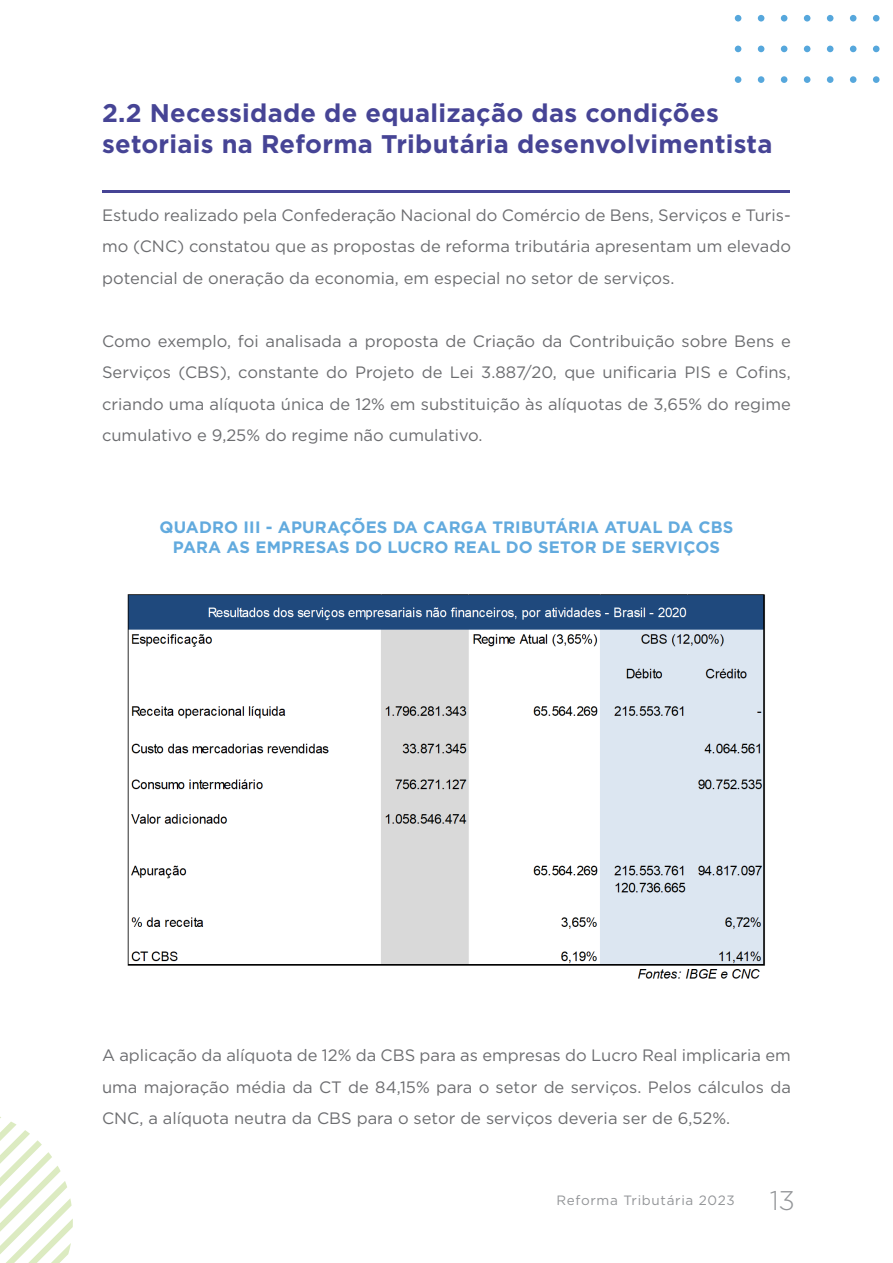
<style>
.page{position:relative;width:893px;height:1263px;background:#fff}
.page>*{position:absolute;margin:0;border:0;box-sizing:border-box;transform-origin:0 0}
.t1{font:300 27px "Gotham";color:#939598}
.t2{font:700 25.5px "Gotham";letter-spacing:.01em;color:#464495}
.Texto_P{font:16.5px/31.5px "Gotham";color:#6c6d70;text-align:justify}
.t3{font:700 16.5px/19.8px "Gotham";letter-spacing:.01em;color:#62aade;text-align:center}
.t4{font:13.5px "Gotham";letter-spacing:.05em;color:#939598}
</style>
<div class="page">
<img style="left:127px;top:594px;width:638px;height:385px">
<hr style="left:102px;top:190px;width:687px;height:3px;background:#464495">
<svg style="left:0;top:1117px;width:73px;height:146px"></svg>
<div style="left:781px;top:15px;width:6px;height:7px;background:#56a7dc;border-radius:50%"></div>
<div style="left:804px;top:15px;width:6px;height:7px;background:#56a7dc;border-radius:50%"></div>
<div style="left:827px;top:15px;width:6px;height:7px;background:#56a7dc;border-radius:50%"></div>
<div style="left:850px;top:15px;width:6px;height:7px;background:#56a7dc;border-radius:50%"></div>
<div style="left:873px;top:15px;width:6px;height:7px;background:#56a7dc;border-radius:50%"></div>
<div style="left:758px;top:15px;width:6px;height:7px;background:#56a7dc;border-radius:50%"></div>
<div style="left:735px;top:15px;width:6px;height:7px;background:#56a7dc;border-radius:50%"></div>
<svg style="left:781px;top:46px;width:6px;height:6px"></svg>
<svg style="left:804px;top:46px;width:6px;height:6px"></svg>
<svg style="left:827px;top:46px;width:6px;height:6px"></svg>
<svg style="left:850px;top:46px;width:6px;height:6px"></svg>
<svg style="left:873px;top:46px;width:6px;height:6px"></svg>
<svg style="left:758px;top:46px;width:6px;height:6px"></svg>
<svg style="left:735px;top:46px;width:6px;height:6px"></svg>
<div style="left:781px;top:76px;width:6px;height:7px;background:#56a7dc;border-radius:50%"></div>
<div style="left:804px;top:76px;width:6px;height:7px;background:#56a7dc;border-radius:50%"></div>
<div style="left:827px;top:76px;width:6px;height:7px;background:#56a7dc;border-radius:50%"></div>
<div style="left:850px;top:76px;width:6px;height:7px;background:#56a7dc;border-radius:50%"></div>
<div style="left:873px;top:76px;width:6px;height:7px;background:#56a7dc;border-radius:50%"></div>
<div style="left:758px;top:76px;width:6px;height:7px;background:#56a7dc;border-radius:50%"></div>
<div style="left:735px;top:76px;width:6px;height:7px;background:#56a7dc;border-radius:50%"></div>
<p class="t2" style="left:102px;top:97px;width:618px">2.2 Necessidade de equalização das condições</p>
<p class="t2" style="left:102px;top:127px;width:672px">setoriais na Reforma Tributária desenvolvimentista</p>
<p class="Texto_P" style="left:102px;top:199px;width:690px">Estudo realizado pela Confederação Nacional do Comércio de Bens, Serviços e Turis&shy;mo (CNC) constatou que as propostas de reforma tributária apresentam um elevado potencial de oneração da economia, em especial no setor de serviços.</p>
<p class="Texto_P" style="left:102px;top:325px;width:690px">Como exemplo, foi analisada a proposta de Criação da Contribuição sobre Bens e Serviços (CBS), constante do Projeto de Lei 3.887/20, que unificaria PIS e Cofins, criando uma alíquota única de 12% em substituição às alíquotas de 3,65% do regime cumulativo e 9,25% do regime não cumulativo.</p>
<p class="t3" style="left:160px;top:517px;width:575px">QUADRO III - APURAÇÕES DA CARGA TRIBUTÁRIA ATUAL DA CBS<br>PARA AS EMPRESAS DO LUCRO REAL DO SETOR DE SERVIÇOS</p>
<p class="Texto_P" style="left:102px;top:1039px;width:690px">A aplicação da alíquota de 12% da CBS para as empresas do Lucro Real implicaria em uma majoração média da CT de 84,15% para o setor de serviços. Pelos cálculos da CNC, a alíquota neutra da CBS para o setor de serviços deveria ser de 6,52%.</p>
<p class="t4" style="left:557px;top:1191px;width:180px">Reforma Tributária 2023</p>
<h1 class="t1" style="left:770px;top:1183px;width:27px">13</h1>
</div>
